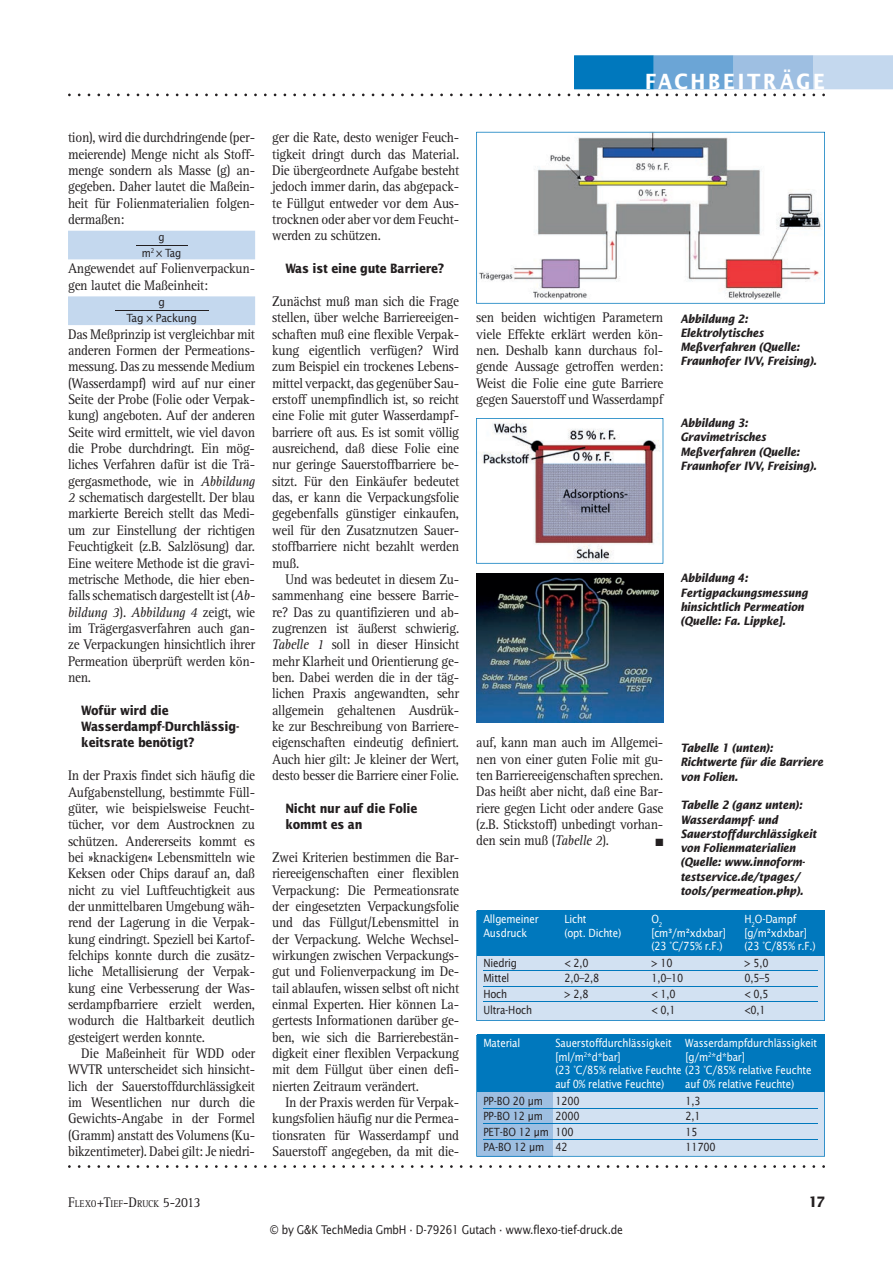
<style>
.page{position:relative;width:893px;height:1263px;background:#fff}
.page>*{position:absolute;margin:0;border:0;box-sizing:border-box;transform-origin:0 0}
.t1{font:700 21px "Lucida Sans";letter-spacing:.15em;color:#fff;scale:.87 1}
.t2{font:14.4px/16.4px "Rotis Serif";letter-spacing:-.02em;color:#231f20;text-align:justify;scale:.92 1}
.t3{font:14.4px "Rotis Serif";color:#231f20;scale:.92 1}
.t4{font:700 14.4px "Lucida Sans";color:#231f20;scale:.92 1}
.t5{font:700 12.9px/16.4px "Lucida Sans";letter-spacing:-.015em;color:#231f20;scale:.87 1}
.t6{font:12px "Lucida Sans";letter-spacing:-.02em;color:#231f20;scale:.87 1}
.t7{font:italic 700 11.55px/14.2px "Lucida Sans";letter-spacing:-.015em;color:#231f20;scale:.87 1}
.t8{font:11.25px/13.5px "Lucida Sans";letter-spacing:-.015em;color:#fff;scale:.87 1}
.t9{font:11.25px/16.4px "Lucida Sans";letter-spacing:-.015em;color:#231f20;text-align:center;scale:.87 1}
.t10{font:11.25px/16.4px "Lucida Sans";letter-spacing:-.015em;color:#231f20;text-align:center;scale:.92 1}
.t11{font:10.5px "Zapf Dingbats";color:#231f20}
.s1{font-style:italic}
.s2{font-size:10.05px}
</style>
<div class="page">
<svg style="left:68px;top:55px;width:825px;height:41px"></svg>
<svg style="left:68px;top:1165px;width:757px;height:3px"></svg>
<div style="left:68px;top:296px;width:187px;height:29px;background:#c4d8ee"></div>
<div style="left:68px;top:231px;width:187px;height:28px;background:#c4d8ee"></div>
<hr style="left:136px;top:245px;width:51px;height:1px;background:#231f20">
<hr style="left:115px;top:310px;width:93px;height:1px;background:#231f20">
<div style="left:477px;top:910px;width:347px;height:45px;background:#0078bd"></div>
<svg style="left:476px;top:911px;width:349px;height:110px"></svg>
<svg style="left:476px;top:1035px;width:349px;height:122px;background:#63a8d5"></svg>
<svg style="left:476px;top:132px;width:349px;height:172px"></svg>
<svg style="left:476px;top:418px;width:187px;height:146px"></svg>
<img style="left:476px;top:573px;width:187px;height:150px">
<h1 class="t1" style="left:645px;top:69px;width:208px">FACHBEITRÄGE</h1>
<p class="t2" style="left:68px;top:130px;width:205px">tion), wird die durchdringende (per&shy;meierende) Menge nicht als Stoff&shy;menge sondern als Masse (g) an&shy;gegeben. Daher lautet die Maßein&shy;heit für Folienmaterialien folgen&shy;dermaßen:</p>
<p class="t9" style="left:142px;top:228px;width:47px">g<br>m<sup>2</sup> × Tag</p>
<p class="t2" style="left:68px;top:261px;width:205px">Angewendet auf Folienverpackun&shy;gen lautet die Maßeinheit:</p>
<p class="t10" style="left:126px;top:293px;width:78px">g<br>Tag × Packung</p>
<p class="t2" style="left:68px;top:326px;width:205px">Das Meßprinzip ist vergleichbar mit anderen Formen der Permeations&shy;messung. Das zu messende Medium (Wasserdampf) wird auf nur einer Seite der Probe (Folie oder Verpak&shy;kung) angeboten. Auf der anderen Seite wird ermittelt, wie viel davon die Probe durchdringt. Ein mög&shy;liches Verfahren dafür ist die Trä&shy;gergasmethode, wie in <span class="s1">Abbildung 2</span> schematisch dargestellt. Der blau markierte Bereich stellt das Medi&shy;um zur Einstellung der richtigen Feuchtigkeit (z.B. Salzlösung) dar.<br>Eine weitere Methode ist die gravi&shy;metrische Methode, die hier eben&shy;falls schematisch dargestellt ist (<span class="s1">Ab&shy;bildung 3</span>). <span class="s1">Abbildung 4</span> zeigt, wie im Trägergasverfahren auch gan&shy;ze Verpackungen hinsichtlich ihrer Permeation überprüft werden kön&shy;nen.</p>
<p class="t5" style="left:81px;top:702px;width:183px">Wofür wird die<br>Wasserdampf-Durchlässig&shy;keitsrate benötigt?</p>
<p class="t2" style="left:68px;top:768px;width:205px">In der Praxis findet sich häufig die Aufgabenstellung, bestimmte Füll&shy;güter, wie beispielsweise Feucht&shy;tücher, vor dem Austrocknen zu schützen. Andererseits kommt es bei »knackigen« Lebensmitteln wie Keksen oder Chips darauf an, daß nicht zu viel Luftfeuchtigkeit aus der unmittelbaren Umgebung wäh&shy;rend der Lagerung in die Verpak&shy;kung eindringt. Speziell bei Kartof&shy;felchips konnte durch die zusätz&shy;liche Metallisierung der Verpak&shy;kung eine Verbesserung der Was&shy;serdampfbarriere erzielt werden, wodurch die Haltbarkeit deutlich gesteigert werden konnte.</p>
<p class="t2" style="left:68px;top:1045px;width:205px;text-indent:13px">Die Maßeinheit für WDD oder WVTR unterscheidet sich hinsicht&shy;lich der Sauerstoffdurchlässigkeit im Wesentlichen nur durch die Gewichts-Angabe in der Formel (Gramm) anstatt des Volumens (Ku&shy;bikzentimeter). Dabei gilt: Je niedri-</p>
<p class="t2" style="left:272px;top:130px;width:205px">ger die Rate, desto weniger Feuch&shy;tigkeit dringt durch das Material.<br>Die übergeordnete Aufgabe besteht jedoch immer darin, das abgepack&shy;te Füllgut entweder vor dem Aus&shy;trocknen oder aber vor dem Feucht&shy;werden zu schützen.</p>
<p class="t5" style="left:285px;top:260px;width:184px">Was ist eine gute Barriere?</p>
<p class="t2" style="left:272px;top:293px;width:205px">Zunächst muß man sich die Frage stellen, über welche Barriereeigen&shy;schaften muß eine flexible Verpak&shy;kung eigentlich verfügen? Wird zum Beispiel ein trockenes Lebens&shy;mittel verpackt, das gegenüber Sau&shy;erstoff unempfindlich ist, so reicht eine Folie mit guter Wasserdampf&shy;barriere oft aus. Es ist somit völlig ausreichend, daß diese Folie eine nur geringe Sauerstoffbarriere be&shy;sitzt. Für den Einkäufer bedeutet das, er kann die Verpackungsfolie gegebenfalls günstiger einkaufen, weil für den Zusatznutzen Sauer&shy;stoffbarriere nicht bezahlt werden muß.</p>
<p class="t2" style="left:272px;top:571px;width:205px;text-indent:13px">Und was bedeutet in diesem Zu&shy;sammenhang eine bessere Barrie&shy;re? Das zu quantifizieren und ab&shy;zugrenzen ist äußerst schwierig.<br><span class="s1">Tabelle 1</span> soll in dieser Hinsicht mehr Klarheit und Orientierung ge&shy;ben. Dabei werden die in der täg&shy;lichen Praxis angewandten, sehr allgemein gehaltenen Ausdrük&shy;ke zur Beschreibung von Barriere&shy;eigenschaften eindeutig definiert.<br>Auch hier gilt: Je kleiner der Wert, desto besser die Barriere einer Folie.</p>
<p class="t5" style="left:285px;top:800px;width:153px">Nicht nur auf die Folie kommt es an</p>
<p class="t2" style="left:272px;top:849px;width:205px">Zwei Kriterien bestimmen die Bar&shy;riereeigenschaften einer flexiblen Verpackung: Die Permeationsrate der eingesetzten Verpackungsfolie und das Füllgut/Lebensmittel in der Verpackung. Welche Wechsel&shy;wirkungen zwischen Verpackungs&shy;gut und Folienverpackung im De&shy;tail ablaufen, wissen selbst oft nicht einmal Experten. Hier können La&shy;gertests Informationen darüber ge&shy;ben, wie sich die Barrierebestän&shy;digkeit einer flexiblen Verpackung mit dem Füllgut über einen defi&shy;nierten Zeitraum verändert.</p>
<p class="t2" style="left:272px;top:1094px;width:205px;text-indent:13px">In der Praxis werden für Verpak&shy;kungsfolien häufig nur die Permea&shy;tionsraten für Wasserdampf und Sauerstoff angegeben, da mit die-</p>
<p class="t2" style="left:476px;top:310px;width:205px">sen beiden wichtigen Parametern viele Effekte erklärt werden kön&shy;nen. Deshalb kann durchaus fol&shy;gende Aussage getroffen werden:<br>Weist die Folie eine gute Barriere gegen Sauerstoff und Wasserdampf</p>
<p class="t7" style="left:680px;top:311px;width:158px">Abbildung 2:<br>Elektrolytisches<br>Meßverfahren (Quelle:<br>Fraunhofer IVV, Freising).</p>
<p class="t7" style="left:680px;top:416px;width:158px">Abbildung 3:<br>Gravimetrisches<br>Meßverfahren (Quelle:<br>Fraunhofer IVV, Freising).</p>
<p class="t7" style="left:680px;top:571px;width:148px">Abbildung 4:<br>Fertigpackungsmessung hinsichtlich Permeation (Quelle: Fa. Lippke].</p>
<p class="t2" style="left:476px;top:735px;width:205px">auf, kann man auch im Allgemei&shy;nen von einer guten Folie mit gu&shy;ten Barriereeigenschaften sprechen.<br>Das heißt aber nicht, daß eine Bar&shy;riere gegen Licht oder andere Gase (z.B. Stickstoff) unbedingt vorhan&shy;den sein muß (<span class="s1">Tabelle 2</span>).</p>
<p class="t11" style="left:655px;top:837px;width:9px">■</p>
<p class="t7" style="left:680px;top:741px;width:166px">Tabelle 1 (unten):<br>Richtwerte für die Barriere von Folien.</p>
<p class="t7" style="left:680px;top:798px;width:158px">Tabelle 2 (ganz unten):<br>Wasserdampf- und<br>Sauerstoffdurchlässigkeit von Folienmaterialien (Quelle: www.innoform&shy;testservice.de/tpages/ tools/permeation.php).</p>
<p class="t8" style="left:483px;top:912px;width:65px">Allgemeiner</p>
<p class="t8" style="left:564px;top:912px;width:27px">Licht</p>
<p class="t8" style="left:651px;top:912px;width:14px">O<sub>2</sub></p>
<p class="t8" style="left:744px;top:912px;width:61px">H<sub>2</sub>O-Dampf</p>
<p class="t8" style="left:483px;top:925px;width:52px">Ausdruck</p>
<p class="t8" style="left:564px;top:925px;width:67px">(opt. Dichte)</p>
<p class="t8" style="left:651px;top:925px;width:87px">[cm³/m²xdxbar]</p>
<p class="t8" style="left:744px;top:925px;width:73px">[g/m²xdxbar]</p>
<p class="t8" style="left:651px;top:939px;width:83px">(23 °C/75% r.F.)</p>
<p class="t8" style="left:744px;top:939px;width:83px">(23 °C/85% r.F.)</p>
<p class="t9" style="left:483px;top:954px;width:40px">Niedrig</p>
<p class="t9" style="left:564px;top:954px;width:29px">&lt; 2,0</p>
<p class="t9" style="left:651px;top:954px;width:26px">&gt; 10</p>
<p class="t9" style="left:744px;top:954px;width:29px">&gt; 5,0</p>
<p class="t9" style="left:483px;top:970px;width:31px">Mittel</p>
<p class="t9" style="left:564px;top:970px;width:42px">2,0–2,8</p>
<p class="t9" style="left:651px;top:970px;width:38px">1,0–10</p>
<p class="t9" style="left:744px;top:970px;width:31px">0,5–5</p>
<p class="t9" style="left:483px;top:985px;width:29px">Hoch</p>
<p class="t9" style="left:564px;top:985px;width:29px">&gt; 2,8</p>
<p class="t9" style="left:651px;top:985px;width:29px">&lt; 1,0</p>
<p class="t9" style="left:744px;top:985px;width:29px">&lt; 0,5</p>
<p class="t9" style="left:483px;top:1001px;width:58px">Ultra-Hoch</p>
<p class="t9" style="left:651px;top:1001px;width:29px">&lt; 0,1</p>
<p class="t9" style="left:744px;top:1001px;width:26px">&lt;0,1</p>
<p class="t8" style="left:483px;top:1036px;width:44px">Material</p>
<p class="t8" style="left:555px;top:1036px;width:302px">Sauerstoffdurchlässigkeit Wasserdampfdurchlässigkeit [ml/m<sup>2</sup>*d*bar]</p>
<p class="t8" style="left:555px;top:1050px;width:296px;text-indent:130px">[g/m<sup>2</sup>*d*bar]<br>(23 °C/85% relative Feuchte (23 °C/85% relative Feuchte auf 0% relative Feuchte)</p>
<p class="t8" style="left:685px;top:1077px;width:127px">auf 0% relative Feuchte)</p>
<p class="t9" style="left:483px;top:1092px;width:112px">PP-BO 20 µm 1200</p>
<p class="t9" style="left:685px;top:1092px;width:19px">1,3</p>
<p class="t9" style="left:483px;top:1107px;width:112px">PP-BO 12 µm 2000</p>
<p class="t9" style="left:685px;top:1107px;width:19px">2,1</p>
<p class="t9" style="left:483px;top:1123px;width:105px">PET-BO 12 µm 100</p>
<p class="t9" style="left:685px;top:1123px;width:16px">15</p>
<p class="t9" style="left:483px;top:1139px;width:98px">PA-BO 12 µm 42</p>
<p class="t9" style="left:685px;top:1139px;width:36px">11700</p>
<p class="t3" style="left:68px;top:1194px;width:146px">F<span class="s2">LEXO</span>+T<span class="s2">IEF</span>-D<span class="s2">RUCK</span> 5-2013</p>
<p class="t4" style="left:809px;top:1193px;width:19px">17</p>
<p class="t6" style="left:270px;top:1222px;width:407px">© by G&amp;K TechMedia GmbH · D-79261 Gutach · www.flexo-tief-druck.de</p>
</div>
